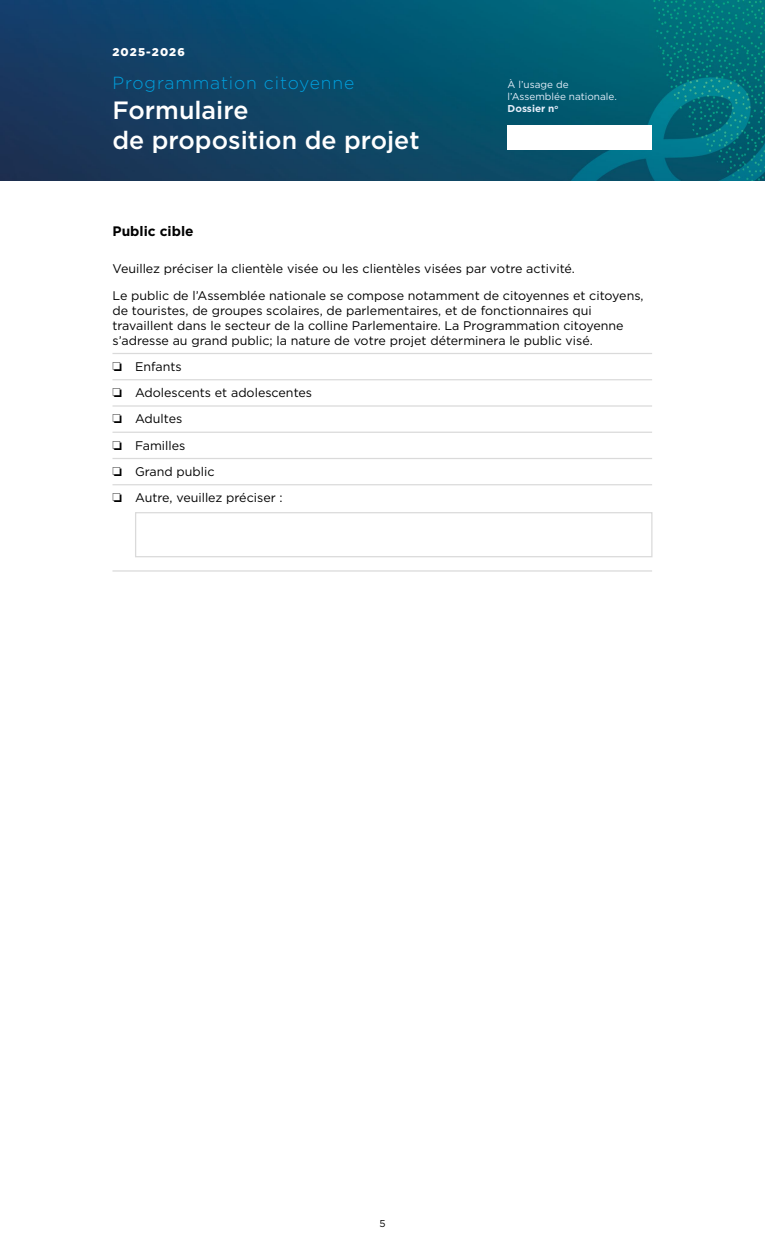
<style>
.page{position:relative;width:765px;height:1260px;background:#fff}
.page>*{position:absolute;margin:0;border:0;box-sizing:border-box;transform-origin:0 0}
.t1{font:500 25px/30px "Gotham";color:#fff}
.t2{font:300 17.5px "Gotham";letter-spacing:.05em;color:#00a0de}
.t3{font:700 13.75px "Gotham";color:#000}
.t4{font:12.5px/26.2px "Gotham";color:#000}
.t5{font:900 11.25px "Gotham";letter-spacing:.1em;color:#fff}
.t6{font:10px/12px "Gotham";color:#e5eefa}
.t7{font:10px "Gotham";color:#000}
.s1{font-weight:700}
</style>
<div class="page">
<img style="left:0;top:0;width:765px;height:180px">
<div style="left:508px;top:125px;width:144px;height:24px;background:#fff"></div>
<hr style="left:112px;top:353px;width:540px;height:1px;background:#dadada">
<hr style="left:112px;top:379px;width:540px;height:1px;background:#dadada">
<hr style="left:112px;top:405px;width:540px;height:2px;background:#dadada">
<hr style="left:112px;top:432px;width:540px;height:1px;background:#dadada">
<hr style="left:112px;top:458px;width:540px;height:1px;background:#dadada">
<hr style="left:112px;top:484px;width:540px;height:1px;background:#dadada">
<hr style="left:112px;top:570px;width:540px;height:2px;background:#dadada">
<div style="left:135px;top:512px;width:517px;height:45px;background:#fff;border:1px solid #dadada"></div>
<p class="t5" style="left:112px;top:44px;width:74px">2025-2026</p>
<h2 class="t2" style="left:112px;top:72px;width:243px">Programmation citoyenne</h2>
<h1 class="t1" style="left:112px;top:95px;width:309px">Formulaire<br>de proposition de projet</h1>
<p class="t6" style="left:508px;top:78px;width:111px">À l’usage de l’Assemblée nationale.<br><span class="s1">Dossier n</span><sup>o</sup></p>
<p class="t3" style="left:112px;top:222px;width:83px">Public cible</p>
<p class="t4" style="left:112px;top:256px;width:533px">Veuillez préciser la clientèle visée ou les clientèles visées par votre activité.<br>Le public de l’Assemblée nationale se compose notamment de citoyennes et citoyens,</p>
<p class="t4" style="left:112px;top:303px;width:513px;line-height:15px">de touristes, de groupes scolaires, de parlementaires, et de fonctionnaires qui travaillent dans le secteur de la colline Parlementaire. La Programmation citoyenne s’adresse au grand public; la nature de votre projet déterminera le public visé.</p>
<p class="t4" style="left:112px;top:353px;width:201px">❏ Enfants<br>❏ Adolescents et adolescentes ❏ Adultes<br>❏ Familles<br>❏ Grand public<br>❏ Autre, veuillez préciser :</p>
<p class="t7" style="left:379px;top:1217px;width:8px">5</p>
</div>
